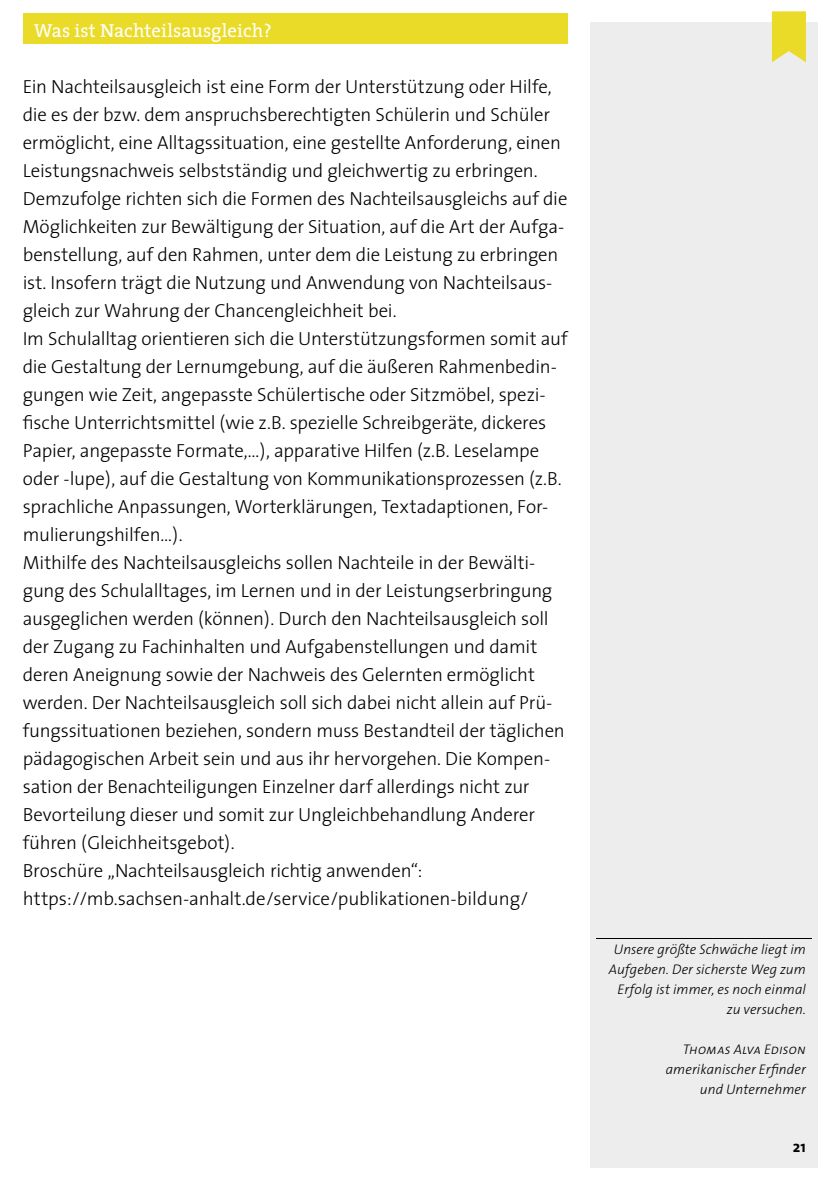
<style>
.page{position:relative;width:840px;height:1191px;background:#fff}
.page>*{position:absolute;margin:0;border:0;box-sizing:border-box;transform-origin:0 0}
.t1{font:300 19px/28px "The Sans";letter-spacing:-.01em;color:#000}
.t2{font:19px "The Serif";letter-spacing:.005em;color:#fff}
.t3{font:700 16px "The Sans";color:#000}
.t4{font:italic 300 14px/20px "The Sans";letter-spacing:.005em;color:#000;text-align:right}
.s1{font-family:"The Sans Light Caps";font-weight:400}
</style>
<div class="page">
<div style="left:590px;top:23px;width:226px;height:1145px;background:#ededed"></div>
<svg style="left:771px;top:11px;width:34px;height:51px;background:#ebdd43"></svg>
<div style="left:23px;top:14px;width:544px;height:30px;background:#ebdb29"></div>
<hr style="left:595px;top:937px;width:216px;height:1px;background:#000">
<h1 class="t2" style="left:34px;top:14px;width:239px">Was ist Nachteilsausgleich?</h1>
<p class="t1" style="left:23px;top:72px;width:546px">Ein Nachteilsausgleich ist eine Form der Unterstützung oder Hilfe, die es der bzw. dem anspruchsberechtigten Schülerin und Schüler ermöglicht, eine Alltagssituation, eine gestellte Anforderung, einen Leistungsnachweis selbstständig und gleichwertig zu erbringen.<br>Demzufolge richten sich die Formen des Nachteilsausgleichs auf die Möglichkeiten zur Bewältigung der Situation, auf die Art der Aufga&shy;benstellung, auf den Rahmen, unter dem die Leistung zu erbringen ist. Insofern trägt die Nutzung und Anwendung von Nachteilsaus&shy;gleich zur Wahrung der Chancengleichheit bei.<br>Im Schulalltag orientieren sich die Unterstützungsformen somit auf die Gestaltung der Lernumgebung, auf die äußeren Rahmenbedin&shy;gungen wie Zeit, angepasste Schülertische oder Sitzmöbel, spezi&shy;fische Unterrichtsmittel (wie z.B. spezielle Schreibgeräte, dickeres Papier, angepasste Formate,…), apparative Hilfen (z.B. Leselampe oder -lupe), auf die Gestaltung von Kommunikationsprozessen (z.B. sprachliche Anpassungen, Worterklärungen, Textadaptionen, For&shy;mulierungshilfen…).<br>Mithilfe des Nachteilsausgleichs sollen Nachteile in der Bewälti&shy;gung des Schulalltages, im Lernen und in der Leistungserbringung ausgeglichen werden (können). Durch den Nachteilsausgleich soll der Zugang zu Fachinhalten und Aufgabenstellungen und damit deren Aneignung sowie der Nachweis des Gelernten ermöglicht werden. Der Nachteilsausgleich soll sich dabei nicht allein auf Prü&shy;fungssituationen beziehen, sondern muss Bestandteil der täglichen pädagogischen Arbeit sein und aus ihr hervorgehen. Die Kompen&shy;sation der Benachteiligungen Einzelner darf allerdings nicht zur Bevorteilung dieser und somit zur Ungleichbehandlung Anderer führen (Gleichheitsgebot).<br>Broschüre „Nachteilsausgleich richtig anwenden“: https://mb.sachsen-anhalt.de/service/publikationen-bildung/</p>
<p class="t4" style="left:608px;top:938px;width:198px">Unsere größte Schwäche liegt im<br>Aufgeben. Der sicherste Weg zum<br>Erfolg ist immer, es noch einmal zu versuchen.</p>
<p class="t4" style="left:665px;top:1038px;width:141px"><span class="s1">Thomas Alva Edison </span>amerikanischer Erfinder und Unternehmer</p>
<p class="t3" style="left:792px;top:1136px;width:15px">21</p>
</div>
